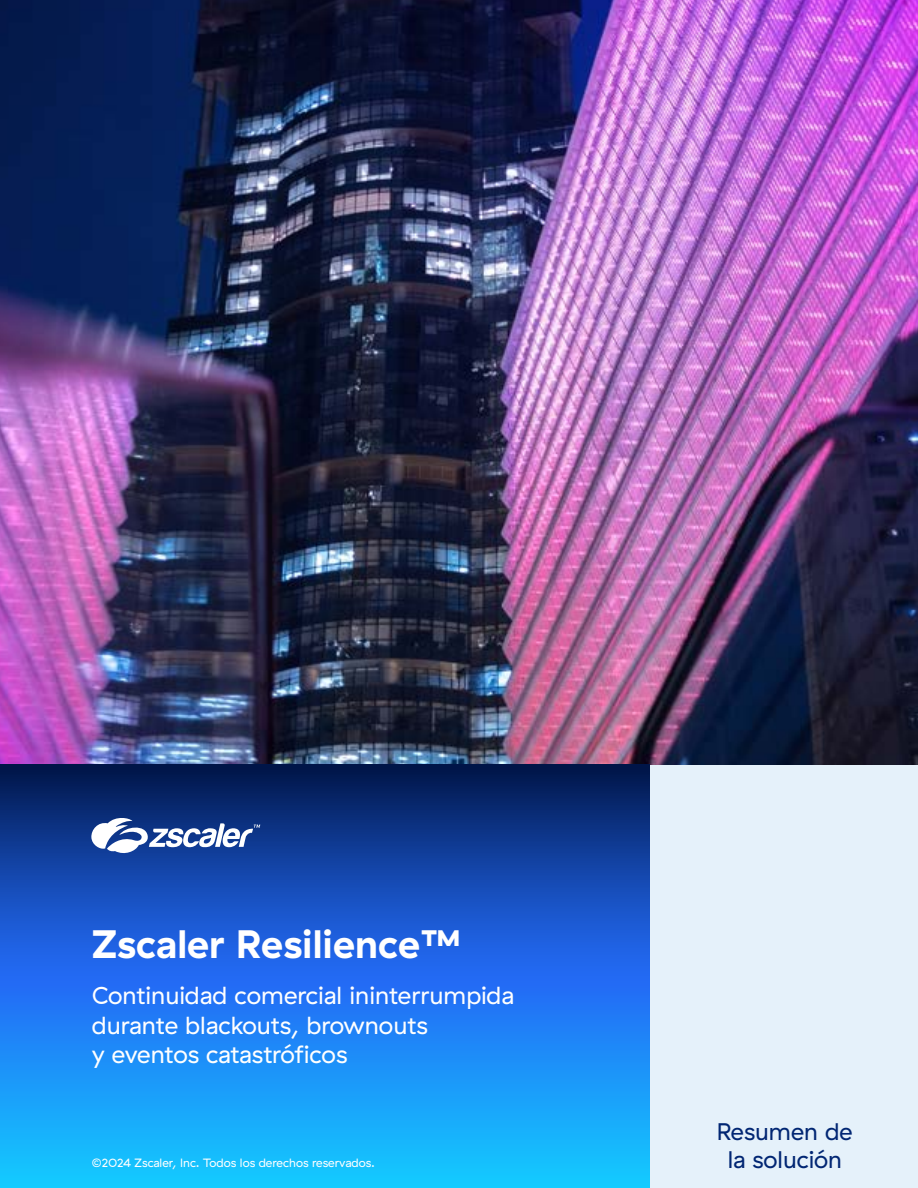
<style>
.page{position:relative;width:918px;height:1188px;background:#fff}
.page>*{position:absolute;margin:0;border:0;box-sizing:border-box;transform-origin:0 0}
.t1{font:700 39.6px "GT Haptik ZS";color:#fff}
.t2{font:24.6px/29.5px "GT Haptik ZS";color:#fff}
.t3{font:24px "GT Haptik ZS";color:#012673}
.t4{font:12px "GT Haptik ZS";color:#fff}
</style>
<div class="page">
<img style="left:0;top:0;width:918px;height:765px">
<svg style="left:0;top:765px;width:650px;height:423px;background:#176fd1"></svg>
<div style="left:650px;top:765px;width:268px;height:423px;background:#e5f1fa"></div>
<svg style="left:91px;top:815px;width:169px;height:41px"></svg>
<h1 class="t1" style="left:92px;top:920px;width:370px">Zscaler Resilience™</h1>
<p class="t2" style="left:92px;top:981px;width:424px">Continuidad comercial ininterrumpida durante blackouts, brownouts<br>y eventos catastróficos</p>
<p class="t3" style="left:717px;top:1117px;width:137px">Resumen de</p>
<p class="t4" style="left:92px;top:1156px;width:285px">©2024 Zscaler, Inc. Todos los derechos reservados.</p>
<p class="t3" style="left:728px;top:1146px;width:116px">la solución</p>
</div>
